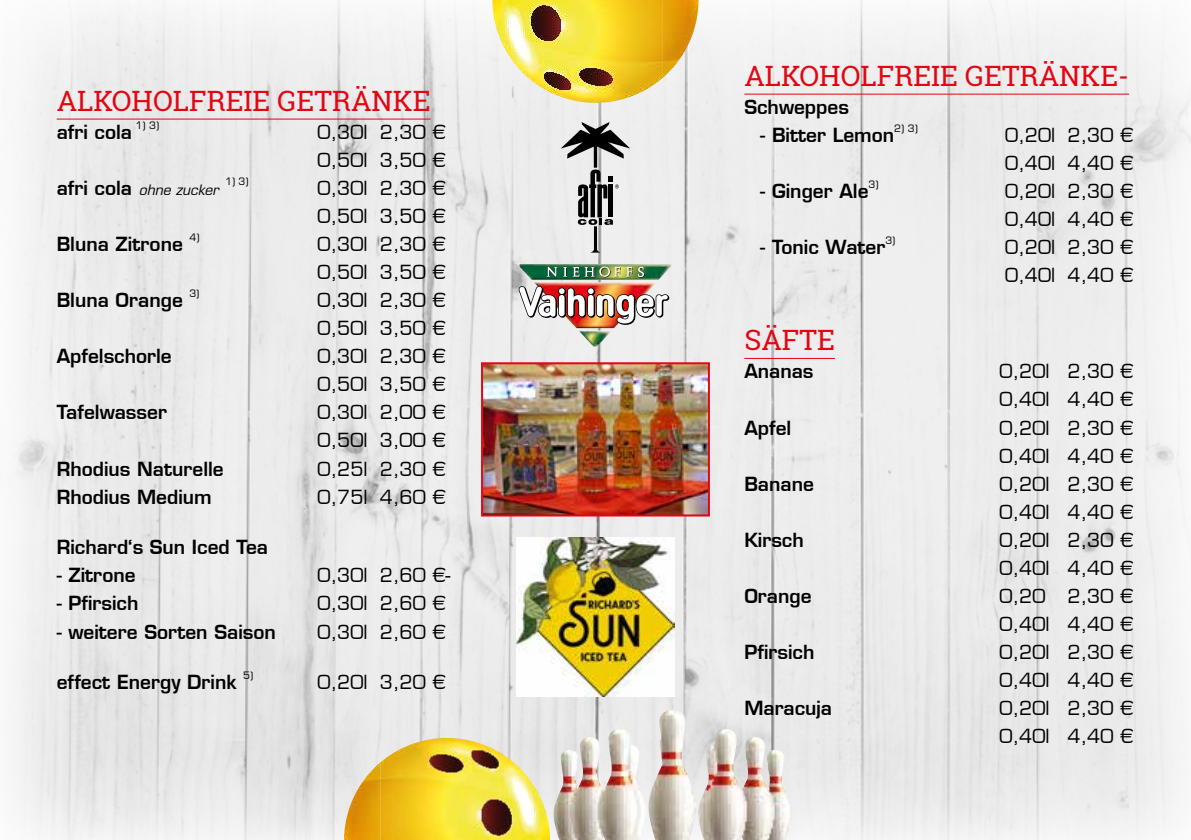
<style>
.page{position:relative;width:1191px;height:840px;background:#fff}
.page>*{position:absolute;margin:0;border:0;box-sizing:border-box;transform-origin:0 0}
.t1{font:28px "Roboto Slab";color:#e30613}
.t2{font:19px/28px "Eurostile LT";color:#000}
.t3{font:600 19px "Eurostile LT";color:#000}
.t4{font:italic 14px "Eurostile LT";color:#000}
.t5{font:10px "Eurostile LT";color:#000}
.s1{font-weight:600;font-style:normal;font-size:19px}
</style>
<div class="page">
<img style="left:9px;top:0;width:1182px;height:839px">
<img style="left:597px;top:709px;width:99px;height:130px">
<img style="left:380px;top:737px;width:170px;height:102px">
<img style="left:344px;top:762px;width:36px;height:77px">
<img style="left:492px;top:0;width:170px;height:104px">
<img style="left:662px;top:0;width:36px;height:78px">
<svg style="left:561px;top:122px;width:69px;height:130px"></svg>
<img style="left:519px;top:264px;width:152px;height:82px">
<svg style="left:626px;top:266px;width:18px;height:11px"></svg>
<svg style="left:546px;top:266px;width:74px;height:12px"></svg>
<img style="left:519px;top:284px;width:151px;height:42px">
<img style="left:484px;top:365px;width:223px;height:148px">
<div style="left:481px;top:362px;width:229px;height:154px;border:2px solid #e30613"></div>
<img style="left:516px;top:537px;width:158px;height:158px">
<hr style="left:744px;top:94px;width:385px;height:1px;background:#e30613">
<hr style="left:744px;top:358px;width:91px;height:1px;background:#e30613">
<hr style="left:57px;top:118px;width:373px;height:1px;background:#e30613">
<h1 class="t1" style="left:57px;top:82px;width:375px">ALKOHOLFREIE GETRÄNKE</h1>
<p class="t3" style="left:57px;top:120px;width:77px">afri cola</p>
<p class="t5" style="left:136px;top:119px;width:25px">1) 3)</p>
<p class="t2" style="left:317px;top:118px;width:129px">0,30l 2,30 €<br>0,50l 3,50 €</p>
<p class="t4" style="left:57px;top:181px;width:163px"><span class="s1">afri cola</span> ohne zucker</p>
<p class="t5" style="left:225px;top:175px;width:25px">1) 3)</p>
<p class="t2" style="left:317px;top:174px;width:129px">0,30l 2,30 €<br>0,50l 3,50 €</p>
<p class="t3" style="left:57px;top:232px;width:128px">Bluna Zitrone</p>
<p class="t5" style="left:189px;top:231px;width:12px">4)</p>
<p class="t2" style="left:317px;top:230px;width:129px">0,30l 2,30 €<br>0,50l 3,50 €</p>
<p class="t3" style="left:57px;top:288px;width:128px">Bluna Orange</p>
<p class="t5" style="left:189px;top:287px;width:12px">3)</p>
<p class="t2" style="left:317px;top:286px;width:129px">0,30l 2,30 €<br>0,50l 3,50 €</p>
<p class="t3" style="left:57px;top:344px;width:117px">Apfelschorle</p>
<p class="t2" style="left:317px;top:342px;width:129px">0,30l 2,30 €<br>0,50l 3,50 €</p>
<p class="t3" style="left:57px;top:400px;width:112px">Tafelwasser</p>
<p class="t2" style="left:317px;top:398px;width:129px">0,30l 2,00 €<br>0,50l 3,00 €</p>
<p class="t3" style="left:57px;top:456px;width:169px">Rhodius Naturelle</p>
<p class="t2" style="left:317px;top:454px;width:129px">0,25l 2,30 €</p>
<p class="t3" style="left:57px;top:484px;width:156px">Rhodius Medium</p>
<p class="t2" style="left:317px;top:482px;width:129px">0,75l 4,60 €</p>
<p class="t3" style="left:57px;top:535px;width:213px">Richard‘s Sun Iced Tea</p>
<p class="t3" style="left:57px;top:563px;width:80px">- Zitrone</p>
<p class="t2" style="left:317px;top:561px;width:134px">0,30l 2,60 €-</p>
<p class="t3" style="left:57px;top:591px;width:83px">- Pfirsich</p>
<p class="t2" style="left:317px;top:589px;width:129px">0,30l 2,60 €</p>
<p class="t3" style="left:57px;top:619px;width:221px">- weitere Sorten Saison</p>
<p class="t2" style="left:317px;top:617px;width:129px">0,30l 2,60 €</p>
<p class="t3" style="left:57px;top:670px;width:181px">effect Energy Drink</p>
<p class="t5" style="left:243px;top:669px;width:12px">5)</p>
<p class="t2" style="left:317px;top:668px;width:129px">0,20l 3,20 €</p>
<h1 class="t1" style="left:744px;top:57px;width:386px">ALKOHOLFREIE GETRÄNKE-</h1>
<p class="t3" style="left:744px;top:95px;width:106px">Schweppes</p>
<p class="t3" style="left:760px;top:123px;width:135px">- Bitter Lemon</p>
<p class="t5" style="left:894px;top:122px;width:25px">2) 3)</p>
<p class="t2" style="left:1005px;top:121px;width:129px">0,20l 2,30 €<br>0,40l 4,40 €</p>
<p class="t3" style="left:760px;top:179px;width:110px">- Ginger Ale</p>
<p class="t5" style="left:868px;top:178px;width:12px">3)</p>
<p class="t2" style="left:1005px;top:177px;width:129px">0,20l 2,30 €<br>0,40l 4,40 €</p>
<p class="t3" style="left:760px;top:235px;width:127px">- Tonic Water</p>
<p class="t5" style="left:885px;top:234px;width:12px">3)</p>
<p class="t2" style="left:1005px;top:233px;width:129px">0,20l 2,30 €<br>0,40l 4,40 €</p>
<h1 class="t1" style="left:744px;top:321px;width:92px">SÄFTE</h1>
<p class="t3" style="left:744px;top:359px;width:71px">Ananas</p>
<p class="t2" style="left:999px;top:357px;width:135px">0,20l 2,30 €<br>0,40l 4,40 €</p>
<p class="t3" style="left:744px;top:415px;width:49px">Apfel</p>
<p class="t2" style="left:999px;top:413px;width:135px">0,20l 2,30 €<br>0,40l 4,40 €</p>
<p class="t3" style="left:744px;top:471px;width:71px">Banane</p>
<p class="t2" style="left:999px;top:469px;width:135px">0,20l 2,30 €<br>0,40l 4,40 €</p>
<p class="t3" style="left:744px;top:527px;width:61px">Kirsch</p>
<p class="t2" style="left:999px;top:525px;width:135px">0,20l 2,30 €<br>0,40l 4,40 €</p>
<p class="t3" style="left:744px;top:583px;width:69px">Orange</p>
<p class="t2" style="left:999px;top:581px;width:135px">0,20 2,30 €<br>0,40l 4,40 €</p>
<p class="t3" style="left:744px;top:639px;width:71px">Pfirsich</p>
<p class="t2" style="left:999px;top:637px;width:135px">0,20l 2,30 €<br>0,40l 4,40 €</p>
<p class="t3" style="left:744px;top:695px;width:89px">Maracuja</p>
<p class="t2" style="left:999px;top:693px;width:135px">0,20l 2,30 €<br>0,40l 4,40 €</p>
</div>
